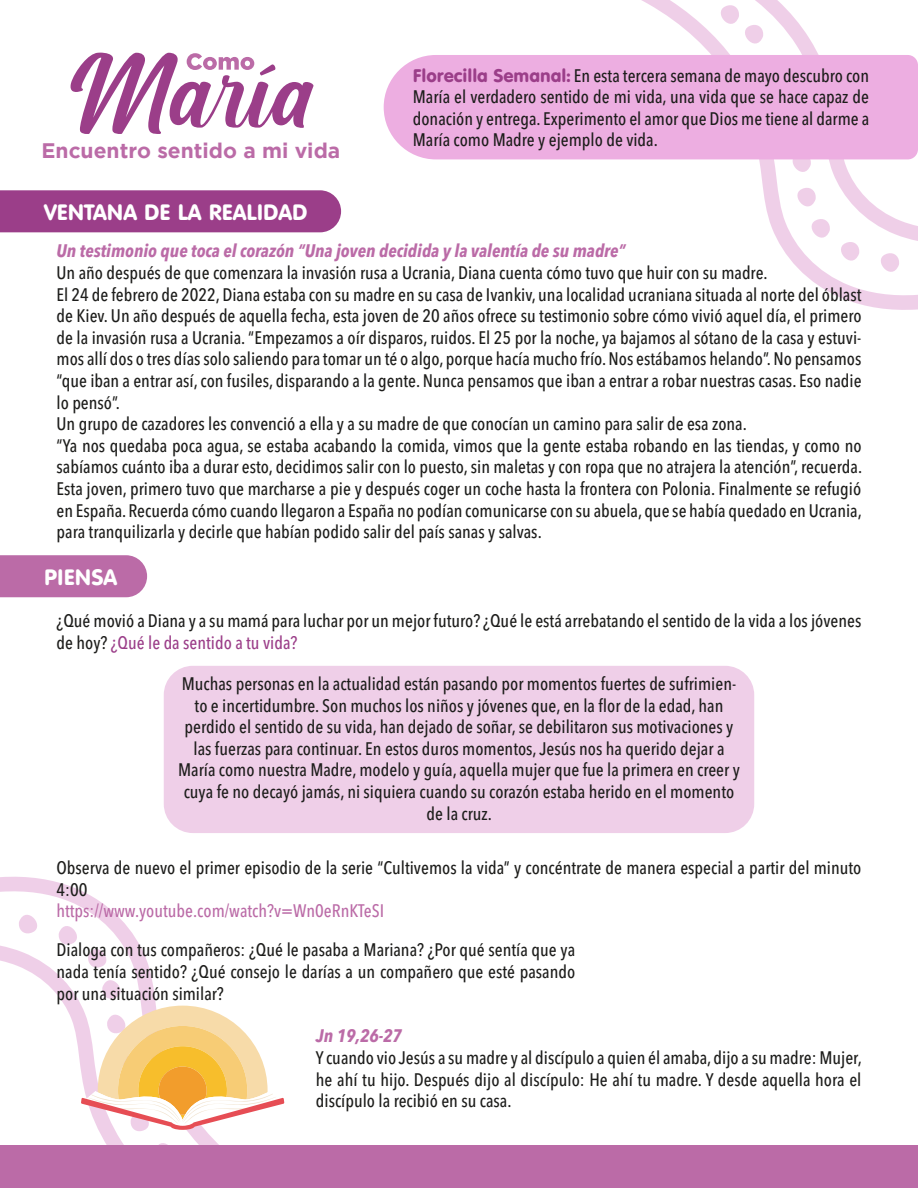
<style>
.page{position:relative;width:918px;height:1188px;background:#fff}
.page>*{position:absolute;margin:0;border:0;box-sizing:border-box;transform-origin:0 0}
.t1{font:21.9px "VAG Rounded BT";color:#fff}
.t2{font:700 21px "Gotham";color:#bb6ba7}
.t3{font:500 18px/21.6px "Avenir Next Condensed";color:#1d1d1b}
.t4{font:italic 700 18px "Avenir Next Condensed";color:#bb6ba7}
.t5{font:500 18px "Avenir Next Condensed";color:#bb6ba7}
.s1{font-family:"VAG Rounded BT";font-weight:400;color:#9b3e89}
.s2{color:#9b3e89}
</style>
<div class="page">
<svg style="left:641px;top:0;width:277px;height:310px"></svg>
<svg style="left:709px;top:0;width:209px;height:284px"></svg>
<svg style="left:0;top:877px;width:100px;height:25px;fill:#f1d6eb"></svg>
<svg style="left:70px;top:52px;width:244px;height:82px"></svg>
<div style="left:0;top:1145px;width:918px;height:43px;background:#bb6ba7"></div>
<div style="left:0;top:190px;width:341px;height:42px;background:#9b3e89"></div>
<div style="left:0;top:555px;width:147px;height:42px;background:#bb6ba7"></div>
<div style="left:384px;top:55px;width:534px;height:104px;background:#edaee1"></div>
<div style="left:164px;top:666px;width:590px;height:167px;background:#efcfe8;border-radius:29px"></div>
<svg style="left:0;top:902px;width:284px;height:243px"></svg>
<p class="t2" style="left:42px;top:139px;width:300px">Encuentro sentido a mi vida</p>
<p class="t1" style="left:44px;top:198px;width:265px">VENTANA DE LA REALIDAD</p>
<p class="t3" style="left:413px;top:64px;width:458px;text-align:justify"><span class="s1">Florecilla Semanal:</span> En esta tercera semana de mayo descubro con María el verdadero sentido de mi vida, una vida que se hace capaz de donación y entrega. Experimento el amor que Dios me tiene al darme a María como Madre y ejemplo de vida.</p>
<p class="t4" style="left:57px;top:240px;width:570px">Un testimonio que toca el corazón “Una joven decidida y la valentía de su madre”</p>
<p class="t3" style="left:57px;top:262px;width:807px">Un año después de que comenzara la invasión rusa a Ucrania, Diana cuenta cómo tuvo que huir con su madre.<br>El 24 de febrero de 2022, Diana estaba con su madre en su casa de Ivankiv, una localidad ucraniana situada al norte del óblast de Kiev. Un año después de aquella fecha, esta joven de 20 años ofrece su testimonio sobre cómo vivió aquel día, el primero de la invasión rusa a Ucrania. “Empezamos a oír disparos, ruidos. El 25 por la noche, ya bajamos al sótano de la casa y estuvi&shy;mos allí dos o tres días solo saliendo para tomar un té o algo, porque hacía mucho frío. Nos estábamos helando”. No pensamos “que iban a entrar así, con fusiles, disparando a la gente. Nunca pensamos que iban a entrar a robar nuestras casas. Eso nadie lo pensó”.<br>Un grupo de cazadores les convenció a ella y a su madre de que conocían un camino para salir de esa zona.<br>“Ya nos quedaba poca agua, se estaba acabando la comida, vimos que la gente estaba robando en las tiendas, y como no sabíamos cuánto iba a durar esto, decidimos salir con lo puesto, sin maletas y con ropa que no atrajera la atención”, recuerda.<br>Esta joven, primero tuvo que marcharse a pie y después coger un coche hasta la frontera con Polonia. Finalmente se refugió en España. Recuerda cómo cuando llegaron a España no podían comunicarse con su abuela, que se había quedado en Ucrania, para tranquilizarla y decirle que habían podido salir del país sanas y salvas.</p>
<p class="t1" style="left:44px;top:563px;width:75px">PIENSA</p>
<p class="t3" style="left:57px;top:610px;width:806px">¿Qué movió a Diana y a su mamá para luchar por un mejor futuro? ¿Qué le está arrebatando el sentido de la vida a los jóvenes de hoy? <span class="s2">¿Qué le da sentido a tu vida?</span></p>
<p class="t3" style="left:178px;top:673px;width:563px;text-align:center">Muchas personas en la actualidad están pasando por momentos fuertes de sufrimien&shy;to e incertidumbre. Son muchos los niños y jóvenes que, en la flor de la edad, han perdido el sentido de su vida, han dejado de soñar, se debilitaron sus motivaciones y las fuerzas para continuar. En estos duros momentos, Jesús nos ha querido dejar a María como nuestra Madre, modelo y guía, aquella mujer que fue la primera en creer y cuya fe no decayó jamás, ni siquiera cuando su corazón estaba herido en el momento de la cruz.</p>
<p class="t3" style="left:57px;top:857px;width:806px">Observa de nuevo el primer episodio de la serie “Cultivemos la vida” y concéntrate de manera especial a partir del minuto<br>4:00</p>
<p class="t5" style="left:57px;top:902px;width:329px">https://www.youtube.com/watch?v=Wn0eRnKTeSI</p>
<p class="t3" style="left:57px;top:939px;width:520px;text-align:justify">Dialoga con tus compañeros: ¿Qué le pasaba a Mariana? ¿Por qué sentía que ya nada tenía sentido? ¿Qué consejo le darías a un compañero que esté pasando por una situación similar?</p>
<p class="t4" style="left:316px;top:1025px;width:87px">Jn 19,26-27</p>
<p class="t3" style="left:316px;top:1047px;width:548px;text-align:justify">Y cuando vio Jesús a su madre y al discípulo a quien él amaba, dijo a su madre: Mujer, he ahí tu hijo. Después dijo al discípulo: He ahí tu madre. Y desde aquella hora el discípulo la recibió en su casa.</p>
</div>
